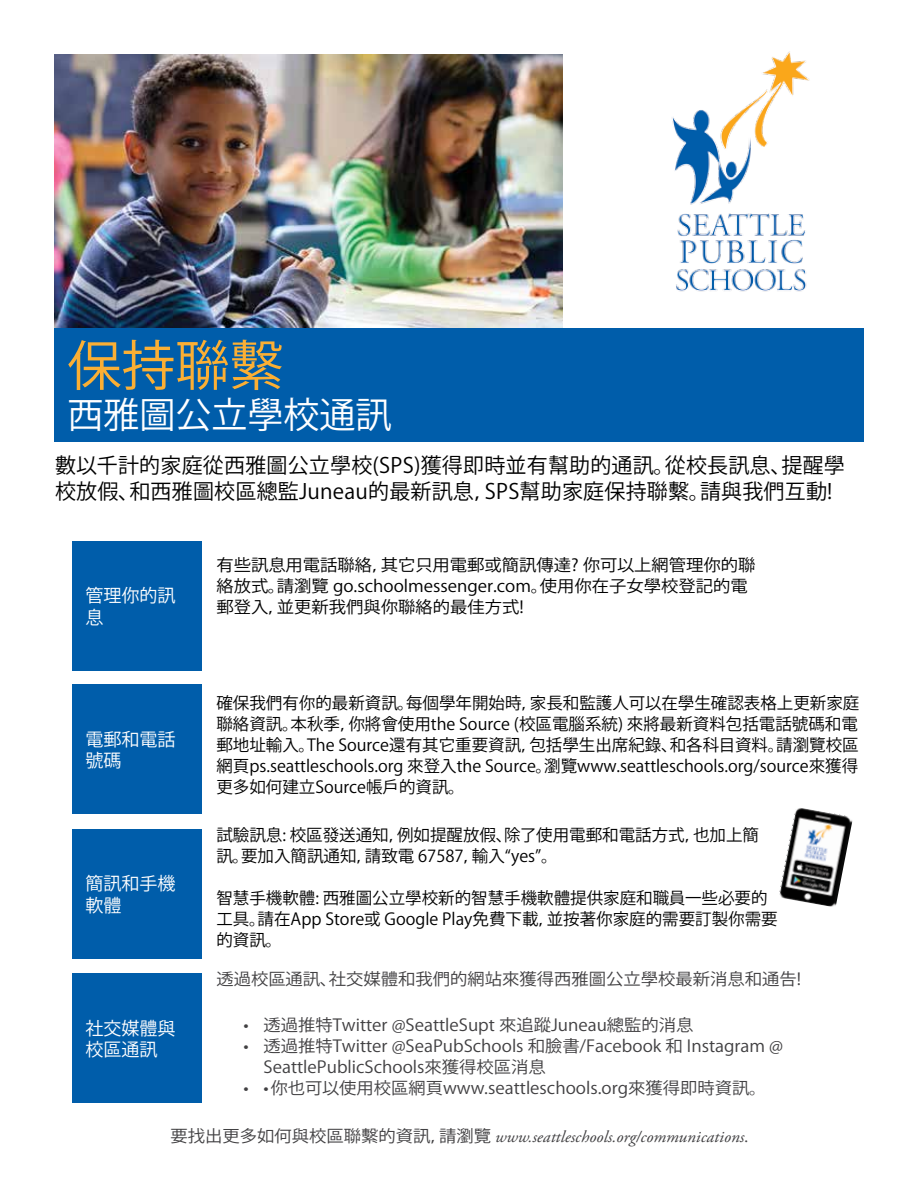
<style>
.page{position:relative;width:918px;height:1188px;background:#fff}
.page>*{position:absolute;margin:0;border:0;box-sizing:border-box;transform-origin:0 0}
.t1{font:54px "Koz Go Pr 6 N";color:#fbaf34}
.t2{font:36px "Koz Go Pr 6 N";color:#fff}
.t3{font:21px/25.2px "Koz Go Pr 6 N";letter-spacing:.01em;color:#000}
.t4{font:18px/21.6px "Koz Go Pr 6 N";color:#fff}
.t5{font:16.5px/21px "Koz Go Pr 6 N";color:#000}
.t6{font:16.5px "Koz Go Pr 6 N";color:#414042;scale:1.05 1}
.t7{font:16.5px/21px "Koz Go Pr 6 N";color:#000;scale:1.05 1}
.t8{font:italic 16.5px "Adobe Garamond Pro";color:#414042;scale:1.05 1}
.s1{font-family:"Koz Go Pr 6 N";font-style:normal}
.s2{font-style:normal}
</style>
<div class="page">
<img style="left:54px;top:54px;width:509px;height:274px">
<div style="left:54px;top:328px;width:810px;height:114px;background:#005daa"></div>
<img style="left:672px;top:51px;width:138px;height:241px">
<div style="left:72px;top:541px;width:130px;height:130px;background:#005daa"></div>
<div style="left:72px;top:829px;width:130px;height:130px;background:#005daa"></div>
<div style="left:72px;top:973px;width:130px;height:130px;background:#005daa"></div>
<div style="left:72px;top:685px;width:130px;height:129px;background:#005daa"></div>
<img style="left:779px;top:808px;width:74px;height:99px">
<p class="t1" style="left:68px;top:335px;width:217px">保持聯繫</p>
<p class="t2" style="left:68px;top:395px;width:325px">西雅圖公立學校通訊</p>
<p class="t3" style="left:55px;top:454px;width:791px">數以千計的家庭從西雅圖公立學校(SPS)獲得即時並有幫助的通訊。從校長訊息、提醒學校放假、和西雅圖校區總監Juneau的最新訊息，SPS幫助家庭保持聯繫。請與我們互動!</p>
<p class="t4" style="left:86px;top:585px;width:91px">管理你的訊息</p>
<p class="t7" style="left:216px;top:555px;width:515px">有些訊息用電話聯絡，其它只用電郵或簡訊傳達? 你可以上網管理你的聯絡放式。請瀏覽 go.schoolmessenger.com。使用你在子女學校登記的電郵登入，並更新我們與你聯絡的最佳方式!</p>
<p class="t5" style="left:216px;top:693px;width:645px;text-align:justify">確保我們有你的最新資訊。每個學年開始時，家長和監護人可以在學生確認表格上更新家庭聯絡資訊。本秋季，你將會使用the Source (校區電腦系統) 來將最新資料包括電話號碼和電郵地址輸入。The Source還有其它重要資訊，包括學生出席紀錄、和各科目資料。請瀏覽校區網頁ps.seattleschools.org 來登入the Source。瀏覽www.seattleschools.org/source來獲得更多如何建立Source帳戶的資訊。</p>
<p class="t5" style="left:216px;top:825px;width:544px">試驗訊息: 校區發送通知，例如提醒放假、除了使用電郵和電話方式，也加上簡訊。要加入簡訊通知，請致電 67587，輸入“yes”。</p>
<p class="t5" style="left:216px;top:888px;width:563px">智慧手機軟體: 西雅圖公立學校新的智慧手機軟體提供家庭和職員一些必要的工具。請在App Store或 Google Play免費下載，並按著你家庭的需要訂製你需要的資訊。</p>
<p class="t6" style="left:216px;top:970px;width:558px">透過校區通訊、社交媒體和我們的網站來獲得西雅圖公立學校最新消息和通告!</p>
<p class="t6" style="left:243px;top:1016px;width:430px">• 透過推特Twitter @SeattleSupt 來追蹤Juneau總監的消息</p>
<p class="t6" style="left:243px;top:1037px;width:516px">• 透過推特Twitter @SeaPubSchools 和臉書/Facebook 和 Instagram @</p>
<p class="t6" style="left:264px;top:1058px;width:270px">SeattlePublicSchools來獲得校區消息</p>
<p class="t6" style="left:243px;top:1079px;width:500px">• •你也可以使用校區網頁www.seattleschools.org來獲得即時資訊。</p>
<p class="t8" style="left:171px;top:1127px;width:552px"><span class="s1">要找出更多如何與校區聯繫的資訊，請瀏覽</span> www.seattleschools.org/communications<span class="s2">.</span></p>
<p class="t4" style="left:86px;top:729px;width:91px">電郵和電話號碼</p>
<p class="t4" style="left:86px;top:873px;width:91px">簡訊和手機軟體</p>
<p class="t4" style="left:86px;top:1018px;width:91px">社交媒體與校區通訊</p>
</div>
